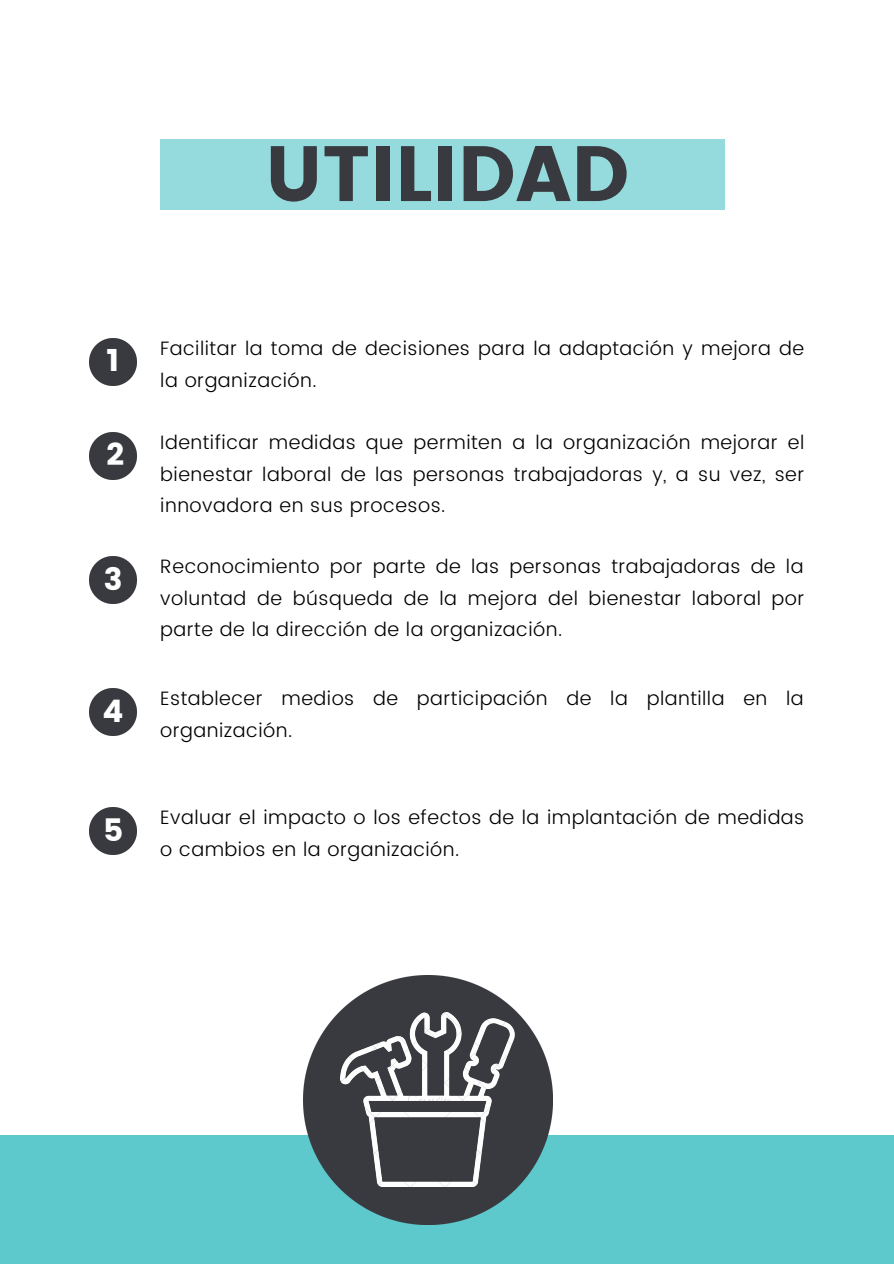
<style>
.page{position:relative;width:894px;height:1264px;background:#fff}
.page>*{position:absolute;margin:0;border:0;box-sizing:border-box;transform-origin:0 0}
.t1{font:78.15px "Poppins";color:#393a3f}
.t2{font:31.05px "Poppins";color:#fff}
.t3{font:300 19.35px/31.5px "Poppins";letter-spacing:.025em;color:#000}
</style>
<div class="page">
<div style="left:160px;top:139px;width:564px;height:71px;background:#95dbdd"></div>
<img style="left:89px;top:338px;width:48px;height:47px">
<img style="left:89px;top:432px;width:48px;height:47px">
<img style="left:89px;top:556px;width:48px;height:47px">
<img style="left:89px;top:688px;width:48px;height:47px">
<img style="left:89px;top:807px;width:48px;height:47px">
<div style="left:0;top:1134px;width:893px;height:129px;background:#5ec9cc"></div>
<img style="left:303px;top:975px;width:249px;height:248px">
<img style="left:340px;top:1012px;width:174px;height:173px">
<p class="t1" style="left:265px;top:128px;width:365px">UTILIDAD</p>
<p class="t2" style="left:107px;top:342px;width:15px">1</p>
<p class="t3" style="left:160px;top:332px;width:645px">Facilitar la toma de decisiones para la adaptación y mejora de la organización.</p>
<p class="t2" style="left:107px;top:436px;width:19px">2</p>
<p class="t3" style="left:160px;top:427px;width:645px;text-align:justify">Identificar medidas que permiten a la organización mejorar el bienestar laboral de las personas trabajadoras y, a su vez, ser innovadora en sus procesos.</p>
<p class="t2" style="left:104px;top:561px;width:20px">3</p>
<p class="t3" style="left:160px;top:550px;width:645px;text-align:justify">Reconocimiento por parte de las personas trabajadoras de la voluntad de búsqueda de la mejora del bienestar laboral por parte de la dirección de la organización.</p>
<p class="t2" style="left:103px;top:692px;width:22px">4</p>
<p class="t3" style="left:160px;top:682px;width:644px">Establecer medios de participación de la plantilla en la organización.</p>
<p class="t2" style="left:103px;top:811px;width:22px">5</p>
<p class="t3" style="left:160px;top:801px;width:645px">Evaluar el impacto o los efectos de la implantación de medidas o cambios en la organización.</p>
</div>
